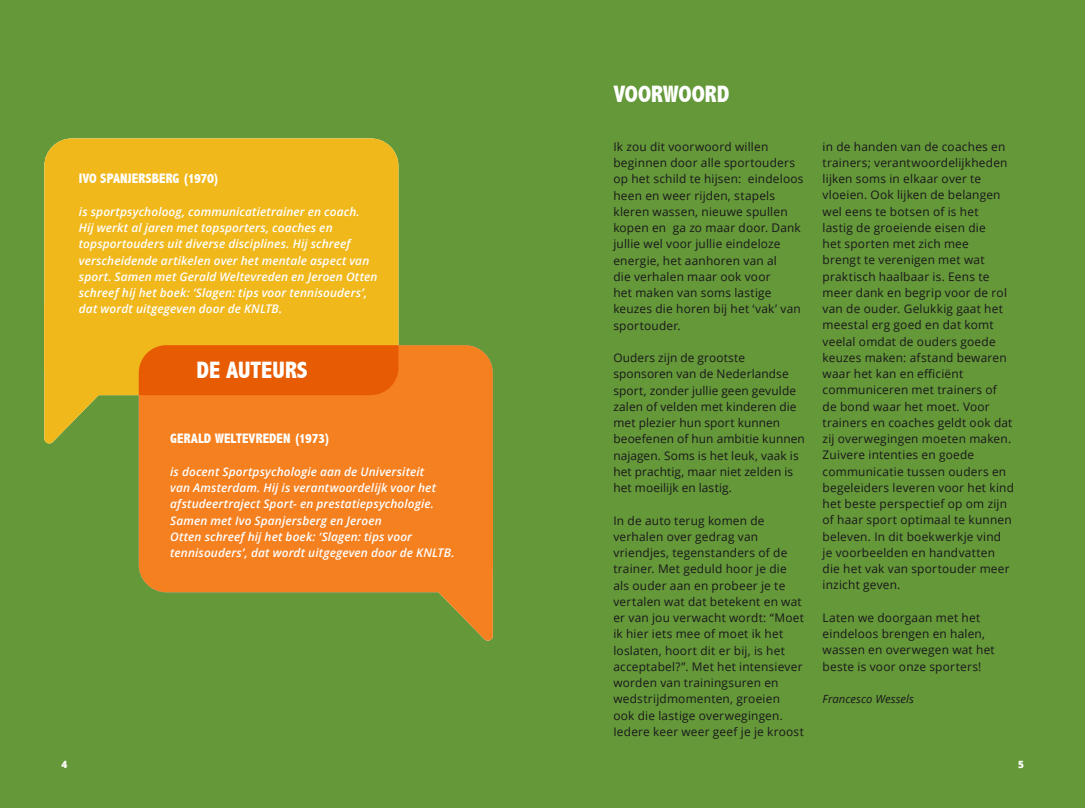
<style>
.page{position:relative;width:1085px;height:808px;background:#fff}
.page>*{position:absolute;margin:0;border:0;box-sizing:border-box;transform-origin:0 0}
.t1{font:800 condensed 23.75px "Abadi";color:#fff}
.t2{font:800 condensed 13.75px "Abadi";color:#fff}
.t3{font:11.88px/16.2px "Open Sans";letter-spacing:.02em;color:#1a171c}
.t4{font:italic 600 11.88px/16.2px "Open Sans";letter-spacing:.01em;color:#fff}
.t5{font:italic 11.25px "Open Sans";letter-spacing:.01em;color:#1a171c}
.t6{font:800 10px "Open Sans";color:#fff}
</style>
<div class="page">
<div style="left:0;top:0;width:1084px;height:808px;background:#649838"></div>
<div style="left:44px;top:138px;width:354px;height:257px;background:#f1b81c;border-radius:28px"></div>
<svg style="left:44px;top:303px;width:83px;height:141px"></svg>
<svg style="left:139px;top:345px;width:354px;height:247px;fill:#f58020"></svg>
<svg style="left:410px;top:479px;width:83px;height:162px"></svg>
<p class="t2" style="left:79px;top:171px;width:142px">IVO SPANJERSBERG (1970)</p>
<p class="t4" style="left:79px;top:203px;width:300px">is sportpsycholoog, communicatietrainer en coach.<br>Hij werkt al jaren met topsporters, coaches en topsportouders uit diverse disciplines. Hij schreef verscheidende artikelen over het mentale aspect van sport. Samen met Gerald Weltevreden en Jeroen Otten schreef hij het boek: ‘Slagen: tips voor tennisouders’, dat wordt uitgegeven door de KNLTB.</p>
<h1 class="t1" style="left:196px;top:357px;width:113px">DE AUTEURS</h1>
<p class="t2" style="left:170px;top:431px;width:162px">GERALD WELTEVREDEN (1973)</p>
<p class="t4" style="left:170px;top:463px;width:286px">is docent Sportpsychologie aan de Universiteit<br>van Amsterdam. Hij is verantwoordelijk voor het afstudeertraject Sport- en prestatiepsychologie.<br>Samen met Ivo Spanjersberg en Jeroen<br>Otten schreef hij het boek: ‘Slagen: tips voor tennisouders’, dat wordt uitgegeven door de KNLTB.</p>
<h1 class="t1" style="left:613px;top:80px;width:117px">VOORWOORD</h1>
<p class="t3" style="left:613px;top:138px;width:192px">Ik zou dit voorwoord willen beginnen door alle sportouders op het schild te hijsen: eindeloos heen en weer rijden, stapels kleren wassen, nieuwe spullen kopen en ga zo maar door. Dank jullie wel voor jullie eindeloze energie, het aanhoren van al<br>die verhalen maar ook voor<br>het maken van soms lastige keuzes die horen bij het ‘vak’ van sportouder.</p>
<p class="t3" style="left:613px;top:349px;width:193px">Ouders zijn de grootste sponsoren van de Nederlandse sport, zonder jullie geen gevulde zalen of velden met kinderen die met plezier hun sport kunnen beoefenen of hun ambitie kunnen najagen. Soms is het leuk, vaak is het prachtig, maar niet zelden is het moeilijk en lastig.</p>
<p class="t3" style="left:613px;top:512px;width:192px">In de auto terug komen de verhalen over gedrag van vriendjes, tegenstanders of de trainer. Met geduld hoor je die als ouder aan en probeer je te vertalen wat dat betekent en wat er van jou verwacht wordt: “Moet ik hier iets mee of moet ik het loslaten, hoort dit er bij, is het acceptabel?”. Met het intensiever worden van trainingsuren en wedstrijdmomenten, groeien<br>ook die lastige overwegingen.<br>Iedere keer weer geef je je kroost</p>
<p class="t3" style="left:822px;top:138px;width:193px">in de handen van de coaches en trainers; verantwoordelijkheden lijken soms in elkaar over te vloeien. Ook lijken de belangen wel eens te botsen of is het<br>lastig de groeiende eisen die<br>het sporten met zich mee<br>brengt te verenigen met wat praktisch haalbaar is. Eens te meer dank en begrip voor de rol van de ouder. Gelukkig gaat het meestal erg goed en dat komt veelal omdat de ouders goede keuzes maken: afstand bewaren waar het kan en efficiënt communiceren met trainers of de bond waar het moet. Voor trainers en coaches geldt ook dat zij overwegingen moeten maken.<br>Zuivere intenties en goede communicatie tussen ouders en begeleiders leveren voor het kind het beste perspectief op om zijn of haar sport optimaal te kunnen beleven. In dit boekwerkje vind je voorbeelden en handvatten die het vak van sportouder meer inzicht geven.</p>
<p class="t3" style="left:822px;top:609px;width:174px">Laten we doorgaan met het eindeloos brengen en halen, wassen en overwegen wat het beste is voor onze sporters!</p>
<p class="t5" style="left:822px;top:692px;width:93px">Francesco Wessels</p>
<p class="t6" style="left:61px;top:757px;width:7px">4</p>
<p class="t6" style="left:1017px;top:757px;width:7px">5</p>
</div>
